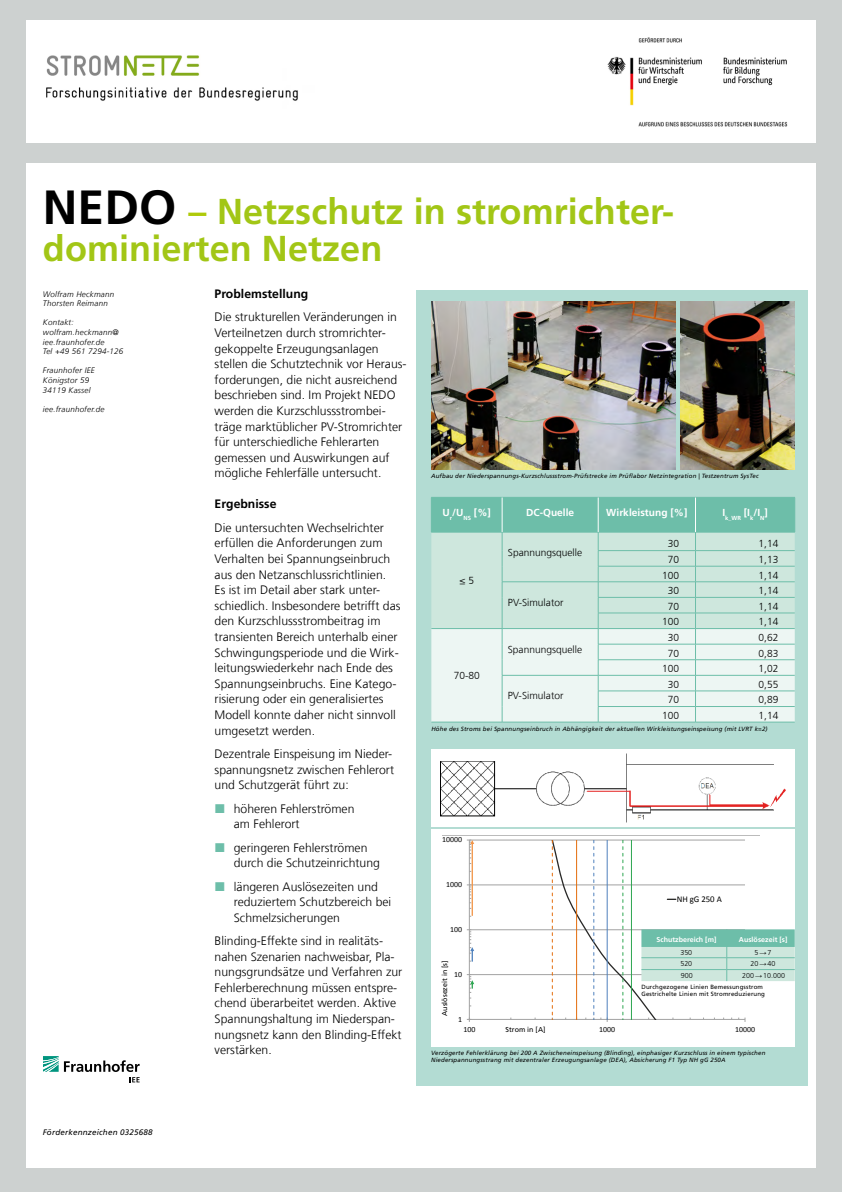
<style>
.page{position:relative;width:842px;height:1192px;background:#cdd1d0}
.page>*{position:absolute;margin:0;border:0;box-sizing:border-box;transform-origin:0 0}
.t1{font:700 36px/37px "Frutiger LT Com";color:#a2c616}
.t2{font:300 12.2px/15.6px "Frutiger LT Com";color:#000}
.t3{font:700 12.2px "Frutiger LT Com";color:#000}
.t4{font:300 10.15px "Frutiger LT Com";color:#000}
.t5{font:700 10.15px "Frutiger LT Com";color:#fff}
.t6{font:8.75px "Calibri";color:#000}
.t7{font:italic 8.15px/9.8px "Frutiger LT Com";letter-spacing:.025em;color:#000}
.t8{font:italic 700 8.15px "Frutiger LT Com";letter-spacing:.025em;color:#000}
.t9{font:italic 300 8px/9.6px "Frutiger LT Com";letter-spacing:.025em;color:#000}
.t10{font:italic 8px "Frutiger LT Com";letter-spacing:.025em;color:#000}
.t11{font:7.9px "Calibri";color:#000}
.t12{font:700 7.1px "Frutiger LT Com";color:#fff}
.t13{font:300 7.1px "Frutiger LT Com";color:#000}
.t14{font:7.1px "Frutiger LT Com";color:#000}
.t15{font:italic 6.1px/7.3px "Frutiger LT Com";letter-spacing:.025em;color:#000}
.t16{font:6.1px/7.3px "Frutiger LT Com";letter-spacing:.025em;color:#000}
.s1{font-size:48px;color:#000}
.s2{color:#afca0a}
.s3{font-family:"Arial";font-weight:400}
</style>
<div class="page">
<div style="left:26px;top:163px;width:790px;height:1005px;background:#fff"></div>
<div style="left:26px;top:21px;width:790px;height:121px;background:#fff"></div>
<svg style="left:43px;top:1056px;width:97px;height:26px"></svg>
<div style="left:416px;top:290px;width:392px;height:795px;background:#b3dcd3"></div>
<hr style="left:431px;top:722px;width:71px;height:1px;background:#6dbea9">
<hr style="left:502px;top:722px;width:96px;height:1px;background:#6dbea9">
<hr style="left:598px;top:722px;width:97px;height:1px;background:#6dbea9">
<hr style="left:695px;top:722px;width:100px;height:1px;background:#6dbea9">
<svg style="left:431px;top:497px;width:364px;height:225px;background:#c7e4db"></svg>
<img style="left:431px;top:302px;width:244px;height:167px">
<img style="left:680px;top:302px;width:115px;height:167px">
<img style="left:437px;top:750px;width:358px;height:77px">
<div style="left:431px;top:829px;width:364px;height:217px;background:#fff"></div>
<svg style="left:466px;top:839px;width:279px;height:183px"></svg>
<svg style="left:551px;top:840px;width:244px;height:182px"></svg>
<h1 class="t1" style="left:43px;top:193px;width:633px"><span class="s1">NEDO</span> <span class="s2">–</span> Netzschutz in stromrichter&shy;dominierten Netzen</h1>
<p class="t9" style="left:43px;top:289px;width:73px">Wolfram Heckmann<br>Thorsten Reimann</p>
<p class="t9" style="left:43px;top:318px;width:82px">Kontakt: wolfram.heckmann@ iee.fraunhofer.de<br>Tel +49 561 7294-126</p>
<p class="t9" style="left:43px;top:366px;width:53px">Fraunhofer IEE<br>Königstor 59<br>34119 Kassel</p>
<p class="t9" style="left:43px;top:404px;width:63px">iee.fraunhofer.de</p>
<p class="t3" style="left:215px;top:287px;width:95px">Problemstellung</p>
<p class="t2" style="left:215px;top:309px;width:194px">Die strukturellen Veränderungen in Verteilnetzen durch stromrichter&shy;gekoppelte Erzeugungsanlagen stellen die Schutztechnik vor Heraus&shy;forderungen, die nicht ausreichend beschrieben sind. Im Projekt NEDO werden die Kurzschlussstrombei&shy;träge marktüblicher PV-Stromrichter für unterschiedliche Fehlerarten gemessen und Auswirkungen auf mögliche Fehlerfälle untersucht.</p>
<p class="t3" style="left:215px;top:497px;width:63px">Ergebnisse</p>
<p class="t2" style="left:215px;top:520px;width:187px">Die untersuchten Wechselrichter erfüllen die Anforderungen zum Verhalten bei Spannungseinbruch aus den Netzanschlussrichtlinien.<br>Es ist im Detail aber stark unter&shy;schiedlich. Insbesondere betrifft das den Kurzschlussstrombeitrag im transienten Bereich unterhalb einer Schwingungsperiode und die Wirk&shy;leitungswiederkehr nach Ende des Spannungseinbruchs. Eine Katego&shy;risierung oder ein generalisiertes Modell konnte daher nicht sinnvoll umgesetzt werden.</p>
<p class="t2" style="left:215px;top:746px;width:181px">Dezentrale Einspeisung im Nieder&shy;spannungsnetz zwischen Fehlerort und Schutzgerät führt zu:</p>
<p class="t2" style="left:234px;top:801px;width:122px">höheren Fehlerströmen am Fehlerort</p>
<p class="t2" style="left:234px;top:840px;width:148px">geringeren Fehlerströmen durch die Schutzeinrichtung</p>
<p class="t2" style="left:234px;top:879px;width:159px">längeren Auslösezeiten und reduziertem Schutzbereich bei<br>Schmelzsicherungen</p>
<p class="t2" style="left:215px;top:933px;width:189px">Blinding-Effekte sind in realitäts&shy;nahen Szenarien nachweisbar, Pla&shy;nungsgrundsätze und Verfahren zur<br>Fehlerberechnung müssen entspre&shy;chend überarbeitet werden. Aktive<br>Spannungshaltung im Niederspan&shy;nungsnetz kann den Blinding-Effekt verstärken.</p>
<p class="t8" style="left:41px;top:289px;width:80px">Wolfram Heckmann</p>
<p class="t7" style="left:41px;top:298px;width:74px">Thorsten Reimann</p>
<p class="t8" style="left:41px;top:318px;width:36px">Kontakt:</p>
<p class="t7" style="left:41px;top:328px;width:85px">wolfram.heckmann@ iee.fraunhofer.de<br>Tel +49 561 7294-126</p>
<p class="t7" style="left:41px;top:367px;width:60px">Fraunhofer IEE<br>Königstor 59<br>34119 Kassel</p>
<p class="t8" style="left:41px;top:406px;width:71px">iee.fraunhofer.de</p>
<p class="t15" style="left:431px;top:472px;width:329px">Aufbau der Niederspannungs-Kurzschlussstrom-Prüfstrecke im Prüflabor Netzintegration | Testzentrum SysTec</p>
<p class="t5" style="left:442px;top:507px;width:50px">U<sub>r</sub>/U<sub>NS</sub> [%]</p>
<p class="t5" style="left:526px;top:507px;width:50px">DC-Quelle</p>
<p class="t5" style="left:606px;top:507px;width:83px">Wirkleistung [%]</p>
<p class="t5" style="left:722px;top:507px;width:47px">I<sub>k_WR</sub> [I<sub>k</sub>/I<sub>N</sub>]</p>
<p class="t4" style="left:668px;top:538px;width:13px">30</p>
<p class="t4" style="left:758px;top:538px;width:21px">1,14</p>
<p class="t4" style="left:668px;top:554px;width:13px">70</p>
<p class="t4" style="left:758px;top:554px;width:21px">1,13</p>
<p class="t4" style="left:662px;top:569px;width:18px">100</p>
<p class="t4" style="left:758px;top:569px;width:21px">1,14</p>
<p class="t4" style="left:508px;top:547px;width:76px">Spannungsquelle</p>
<p class="t4" style="left:459px;top:575px;width:16px">≤ 5</p>
<p class="t4" style="left:668px;top:585px;width:13px">30</p>
<p class="t4" style="left:758px;top:585px;width:21px">1,14</p>
<p class="t4" style="left:668px;top:600px;width:13px">70</p>
<p class="t4" style="left:758px;top:600px;width:21px">1,14</p>
<p class="t4" style="left:662px;top:616px;width:18px">100</p>
<p class="t4" style="left:758px;top:616px;width:21px">1,14</p>
<p class="t4" style="left:508px;top:596px;width:57px">PV-Simulator</p>
<p class="t4" style="left:668px;top:632px;width:13px">30</p>
<p class="t4" style="left:758px;top:632px;width:21px">0,62</p>
<p class="t4" style="left:668px;top:647px;width:13px">70</p>
<p class="t4" style="left:758px;top:647px;width:21px">0,83</p>
<p class="t4" style="left:662px;top:663px;width:18px">100</p>
<p class="t4" style="left:758px;top:663px;width:21px">1,02</p>
<p class="t4" style="left:508px;top:643px;width:76px">Spannungsquelle</p>
<p class="t4" style="left:454px;top:670px;width:28px">70-80</p>
<p class="t4" style="left:668px;top:678px;width:13px">30</p>
<p class="t4" style="left:758px;top:678px;width:21px">0,55</p>
<p class="t4" style="left:668px;top:694px;width:13px">70</p>
<p class="t4" style="left:758px;top:694px;width:21px">0,89</p>
<p class="t4" style="left:662px;top:709px;width:18px">100</p>
<p class="t4" style="left:758px;top:709px;width:21px">1,14</p>
<p class="t15" style="left:431px;top:725px;width:338px">Höhe des Stroms bei Spannungseinbruch in Abhängigkeit der aktuellen Wirkleistungseinspeisung (mit LVRT k=2)</p>
<p class="t4" style="left:508px;top:690px;width:57px">PV-Simulator</p>
<p class="t11" style="left:442px;top:835px;width:21px">10000</p>
<p class="t11" style="left:446px;top:880px;width:17px">1000</p>
<p class="t6" style="left:677px;top:893px;width:47px">NH gG 250 A</p>
<p class="t11" style="left:450px;top:924px;width:13px">100</p>
<p class="t12" style="left:657px;top:935px;width:61px">Schutzbereich [m]</p>
<p class="t12" style="left:739px;top:935px;width:50px">Auslösezeit [s]</p>
<p class="t13" style="left:680px;top:949px;width:13px">350</p>
<p class="t13" style="left:754px;top:949px;width:18px">5 <span class="s3">→</span>7</p>
<p class="t13" style="left:680px;top:959px;width:13px">520</p>
<p class="t13" style="left:750px;top:959px;width:26px">20<span class="s3">→</span> 40</p>
<p class="t13" style="left:681px;top:971px;width:13px">900</p>
<p class="t13" style="left:742px;top:971px;width:44px">200<span class="s3">→</span> 10.000</p>
<p class="t14" style="left:441px;top:1016px;width:57px;rotate:-90deg">Auslösezeit in [s]</p>
<p class="t11" style="left:454px;top:969px;width:9px">10</p>
<p class="t16" style="left:641px;top:983px;width:125px">Durchgezogene Linien Bemessungsstrom<br>Gestrichelte Linien mit Stromreduzierung</p>
<p class="t11" style="left:458px;top:1014px;width:5px">1</p>
<p class="t14" style="left:506px;top:1025px;width:41px">Strom in [A]</p>
<p class="t11" style="left:463px;top:1024px;width:13px">100</p>
<p class="t11" style="left:599px;top:1024px;width:17px">1000</p>
<p class="t11" style="left:735px;top:1024px;width:21px">10000</p>
<p class="t15" style="left:431px;top:1049px;width:336px">Verzögerte Fehlerklärung bei 200 A Zwischeneinspeisung (Blinding), einphasiger Kurzschluss in einem typischen<br>Niederspannungsstrang mit dezentraler Erzeugungsanlage (DEA), Absicherung F1 Typ NH gG 250A</p>
<p class="t10" style="left:43px;top:1128px;width:111px">Förderkennzeichen 0325688</p>
</div>
